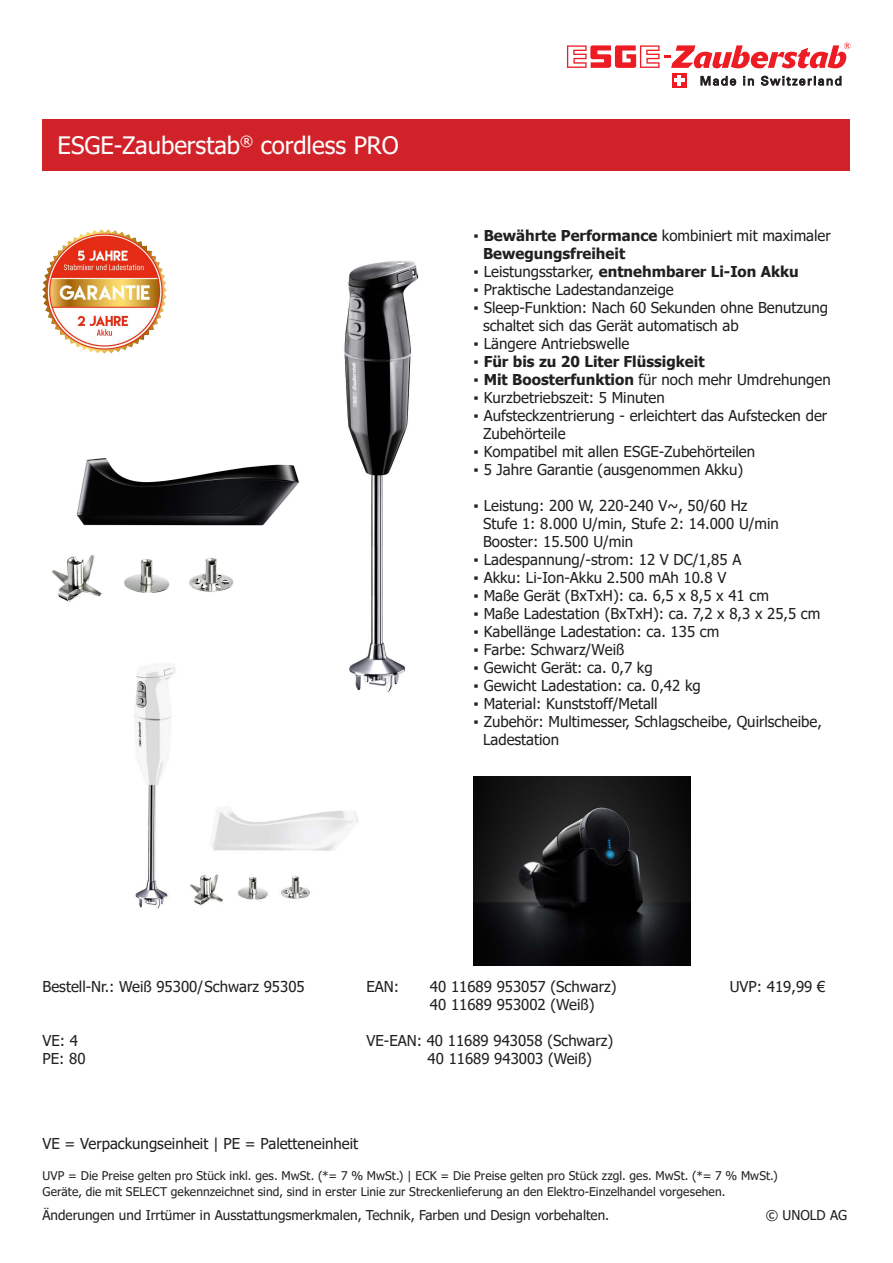
<style>
.page{position:relative;width:893px;height:1263px;background:#fff}
.page>*{position:absolute;margin:0;border:0;box-sizing:border-box;transform-origin:0 0}
.t1{font:24px "Tahoma";color:#fff}
.t2{font:15px/18px "Tahoma";color:#221f1f}
.t3{font:700 15px/18px "Tahoma";color:#221f1f}
.t4{font:13.5px "Tahoma";color:#221f1f}
.t5{font:12px/16.2px "Tahoma";letter-spacing:.01em;color:#221f1f}
.s1{font-weight:400}
.s2{font-weight:700}
</style>
<div class="page">
<div style="left:43px;top:119px;width:807px;height:51px;background:#d12229"></div>
<svg style="left:567px;top:43px;width:283px;height:25px"></svg>
<svg style="left:700px;top:76px;width:142px;height:10px"></svg>
<div style="left:671px;top:73px;width:15px;height:15px;background:#ed1c24"></div>
<hr style="left:677px;top:75px;width:4px;height:10px;background:#fff">
<hr style="left:674px;top:78px;width:10px;height:4px;background:#fff">
<img style="left:43px;top:230px;width:124px;height:124px">
<img style="left:51px;top:458px;width:248px;height:144px">
<img style="left:474px;top:777px;width:216px;height:188px">
<img style="left:134px;top:664px;width:224px;height:245px">
<img style="left:318px;top:261px;width:101px;height:452px">
<h1 class="t1" style="left:58px;top:136px;width:343px">ESGE-Zauberstab<sup>®</sup> cordless PRO</h1>
<p class="t3" style="left:483px;top:228px;width:349px;text-indent:-9px"><span class="s1">▪</span> Bewährte Performance <span class="s1">kombiniert mit maximaler<br></span>Bewegungsfreiheit</p>
<p class="t3" style="left:474px;top:264px;width:327px"><span class="s1">▪ Leistungsstarker,</span> entnehmbarer Li-Ion Akku</p>
<p class="t2" style="left:474px;top:281px;width:202px">▪ Praktische Ladestandanzeige</p>
<p class="t2" style="left:483px;top:299px;width:347px;text-indent:-9px">▪ Sleep-Funktion: Nach 60 Sekunden ohne Benutzung schaltet sich das Gerät automatisch ab</p>
<p class="t2" style="left:474px;top:335px;width:157px">▪ Längere Antriebswelle</p>
<p class="t3" style="left:474px;top:354px;width:232px"><span class="s1">▪</span> Für bis zu 20 Liter Flüssigkeit</p>
<p class="t2" style="left:474px;top:371px;width:359px">▪ <span class="s2">Mit Boosterfunktion</span> für noch mehr Umdrehungen</p>
<p class="t2" style="left:474px;top:389px;width:193px">▪ Kurzbetriebszeit: 5 Minuten</p>
<p class="t2" style="left:483px;top:407px;width:346px;text-indent:-9px">▪ Aufsteckzentrierung - erleichtert das Aufstecken der<br>Zubehörteile</p>
<p class="t2" style="left:474px;top:443px;width:283px">▪ Kompatibel mit allen ESGE-Zubehörteilen</p>
<p class="t2" style="left:474px;top:461px;width:271px">▪ 5 Jahre Garantie (ausgenommen Akku)</p>
<p class="t2" style="left:483px;top:497px;width:297px;text-indent:-9px">▪ Leistung: 200 W, 220-240 V~, 50/60 Hz<br>Stufe 1: 8.000 U/min, Stufe 2: 14.000 U/min<br>Booster: 15.500 U/min</p>
<p class="t2" style="left:474px;top:551px;width:269px">▪ Ladespannung/-strom: 12 V DC/1,85 A</p>
<p class="t2" style="left:474px;top:569px;width:254px">▪ Akku: Li-Ion-Akku 2.500 mAh 10.8 V</p>
<p class="t2" style="left:474px;top:587px;width:297px">▪ Maße Gerät (BxTxH): ca. 6,5 x 8,5 x 41 cm</p>
<p class="t2" style="left:474px;top:605px;width:348px">▪ Maße Ladestation (BxTxH): ca. 7,2 x 8,3 x 25,5 cm</p>
<p class="t2" style="left:474px;top:623px;width:247px">▪ Kabellänge Ladestation: ca. 135 cm</p>
<p class="t2" style="left:474px;top:641px;width:152px">▪ Farbe: Schwarz/Weiß</p>
<p class="t2" style="left:474px;top:659px;width:181px">▪ Gewicht Gerät: ca. 0,7 kg</p>
<p class="t2" style="left:474px;top:677px;width:229px">▪ Gewicht Ladestation: ca. 0,42 kg</p>
<p class="t2" style="left:474px;top:695px;width:186px">▪ Material: Kunststoff/Metall</p>
<p class="t2" style="left:483px;top:713px;width:340px;text-indent:-9px">▪ Zubehör: Multimesser, Schlagscheibe, Quirlscheibe,<br>Ladestation</p>
<p class="t2" style="left:43px;top:978px;width:264px">Bestell-Nr.: Weiß 95300/ Schwarz 95305</p>
<p class="t2" style="left:367px;top:978px;width:34px">EAN:</p>
<p class="t2" style="left:430px;top:978px;width:188px">40 11689 953057 (Schwarz)<br>40 11689 953002 (Weiß)</p>
<p class="t2" style="left:43px;top:1032px;width:37px">VE: 4</p>
<p class="t2" style="left:367px;top:1032px;width:248px">VE-EAN: 40 11689 943058 (Schwarz)</p>
<p class="t2" style="left:43px;top:1050px;width:45px">PE: 80</p>
<p class="t2" style="left:428px;top:1050px;width:166px">40 11689 943003 (Weiß)</p>
<p class="t2" style="left:730px;top:978px;width:97px">UVP: 419,99 €</p>
<p class="t2" style="left:43px;top:1136px;width:317px">VE = Verpackungseinheit | PE = Paletteneinheit</p>
<p class="t5" style="left:43px;top:1168px;width:737px">UVP = Die Preise gelten pro Stück inkl. ges. MwSt. (*= 7 % MwSt.) | ECK = Die Preise gelten pro Stück zzgl. ges. MwSt. (*= 7 % MwSt.)<br>Geräte, die mit SELECT gekennzeichnet sind, sind in erster Linie zur Streckenlieferung an den Elektro-Einzelhandel vorgesehen.</p>
<p class="t4" style="left:43px;top:1210px;width:568px">Änderungen und Irrtümer in Ausstattungsmerkmalen, Technik, Farben und Design vorbehalten.</p>
<p class="t4" style="left:766px;top:1210px;width:83px">© UNOLD AG</p>
</div>
